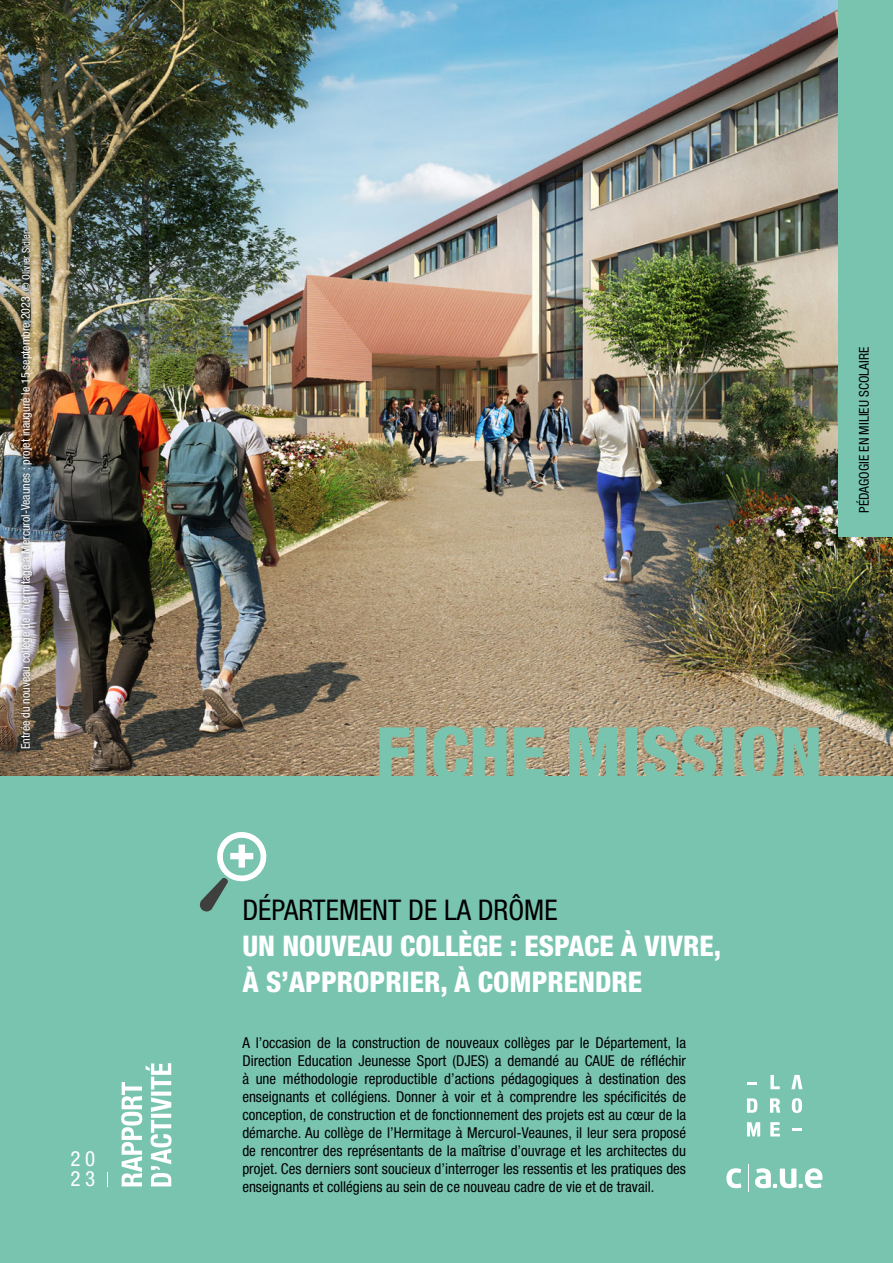
<style>
.page{position:relative;width:893px;height:1263px;background:#fff}
.page>*{position:absolute;margin:0;border:0;box-sizing:border-box;transform-origin:0 0}
.t1{font:800 condensed 28.5px/36px "Helvetica Neue LT Pro";color:#fff}
.t2{font:condensed 28.5px "Helvetica Neue LT Pro";color:#000}
.t3{font:condensed 21px/20.4px "Helvetica Neue LT Pro";color:#fff}
.t4{font:condensed 15px/18px "Helvetica Neue LT Pro";color:#000;text-align:justify}
.t5{font:condensed 13.5px "Helvetica Neue LT Pro";color:#000}
.t6{font:condensed 12px "Helvetica Neue LT Pro";color:#fff}
.s1{font-size:10.5px}
</style>
<div class="page">
<img style="left:0;top:0;width:893px;height:776px">
<div style="left:0;top:776px;width:893px;height:487px;background:#78c4af"></div>
<div style="left:839px;top:0;width:54px;height:536px;background:#78c4af"></div>
<svg style="left:379px;top:726px;width:440px;height:50px;background:#8eb39a"></svg>
<div style="left:16px;top:226px;width:20px;height:526px;background:#000;opacity:.75"></div>
<svg style="left:726px;top:1168px;width:15px;height:20px"></svg>
<svg style="left:755px;top:1168px;width:67px;height:20px"></svg>
<svg style="left:748px;top:1164px;width:1px;height:27px"></svg>
<svg style="left:770px;top:1075px;width:10px;height:14px"></svg>
<svg style="left:747px;top:1082px;width:9px;height:3px"></svg>
<svg style="left:747px;top:1098px;width:10px;height:15px"></svg>
<svg style="left:747px;top:1122px;width:13px;height:14px"></svg>
<svg style="left:770px;top:1122px;width:10px;height:14px"></svg>
<svg style="left:770px;top:1098px;width:10px;height:15px"></svg>
<svg style="left:792px;top:1128px;width:9px;height:2px"></svg>
<svg style="left:791px;top:1075px;width:11px;height:14px"></svg>
<svg style="left:792px;top:1098px;width:10px;height:15px"></svg>
<svg style="left:199px;top:832px;width:68px;height:80px"></svg>
<svg style="left:121px;top:1063px;width:51px;height:123px"></svg>
<p class="t6" style="left:19px;top:749px;width:520px;rotate:-90deg">Entrée du nouveau collège de l’hermitage à Mercurol-Veaunes : projet inauguré le 15 septembre 2023 <span class="s1">© Olivier Sidler</span></p>
<h2 class="t3" style="left:71px;top:1148px;width:26px">20<br>23</h2>
<p class="t5" style="left:856px;top:513px;width:167px;rotate:-90deg">PÉDAGOGIE EN MILIEU SCOLAIRE</p>
<h1 class="t2" style="left:242px;top:893px;width:317px">DÉPARTEMENT DE LA DRÔME</h1>
<h1 class="t1" style="left:242px;top:927px;width:480px">UN NOUVEAU COLLÈGE : ESPACE À VIVRE,<br>À S’APPROPRIER, À COMPRENDRE</h1>
<p class="t4" style="left:242px;top:1033px;width:445px">A l’occasion de la construction de nouveaux collèges par le Département, la Direction Education Jeunesse Sport (DJES) a demandé au CAUE de réfléchir à une méthodologie reproductible d’actions pédagogiques à destination des enseignants et collégiens. Donner à voir et à comprendre les spécificités de conception, de construction et de fonctionnement des projets est au cœur de la démarche. Au collège de l’Hermitage à Mercurol-Veaunes, il leur sera proposé de rencontrer des représentants de la maîtrise d’ouvrage et les architectes du projet. Ces derniers sont soucieux d’interroger les ressentis et les pratiques des enseignants et collégiens au sein de ce nouveau cadre de vie et de travail.</p>
</div>
